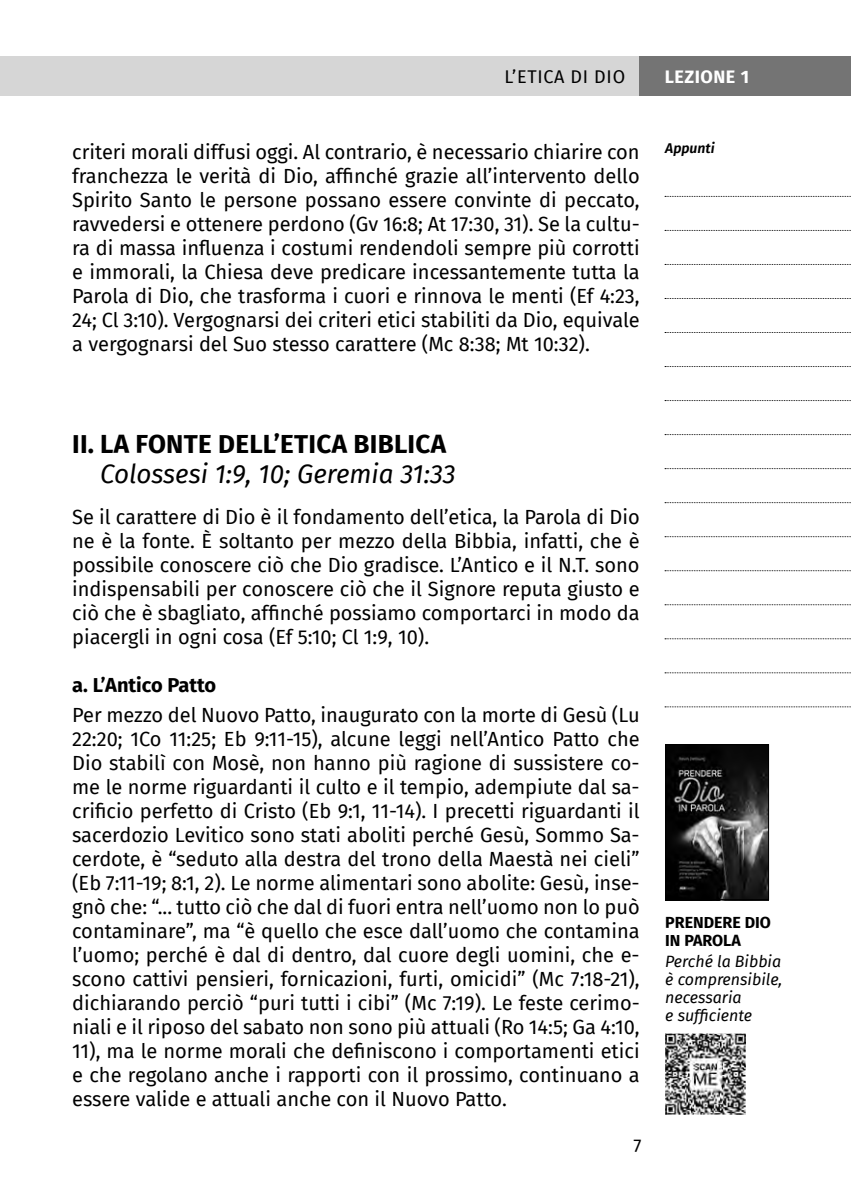
<style>
.page{position:relative;width:851px;height:1191px;background:#fff}
.page>*{position:absolute;margin:0;border:0;box-sizing:border-box;transform-origin:0 0}
.t1{font:italic 26px "Fira Sans";color:#000}
.t2{font:700 26px "Fira Sans";letter-spacing:.01em;color:#000}
.t3{font:20px/24px "Fira Sans";color:#000;text-align:justify}
.t4{font:700 20px "Fira Sans";color:#000}
.t5{font:18px "Fira Sans";color:#000}
.t6{font:700 18px "Fira Sans";letter-spacing:.03em;color:#fff}
.t7{font:italic 16px/18px "Fira Sans";color:#000}
.t8{font:700 16px/18px "Fira Sans";color:#000}
.t9{font:italic 600 14px "Fira Sans";color:#000}
</style>
<div class="page">
<svg style="left:664px;top:706px;width:187px;height:1px"></svg>
<svg style="left:664px;top:672px;width:187px;height:1px"></svg>
<svg style="left:664px;top:638px;width:187px;height:1px"></svg>
<svg style="left:664px;top:604px;width:187px;height:1px"></svg>
<svg style="left:664px;top:570px;width:187px;height:1px"></svg>
<svg style="left:664px;top:536px;width:187px;height:1px"></svg>
<svg style="left:664px;top:502px;width:187px;height:1px"></svg>
<svg style="left:664px;top:468px;width:187px;height:1px"></svg>
<svg style="left:664px;top:434px;width:187px;height:1px"></svg>
<svg style="left:664px;top:400px;width:187px;height:1px"></svg>
<svg style="left:664px;top:366px;width:187px;height:1px"></svg>
<svg style="left:664px;top:332px;width:187px;height:1px"></svg>
<svg style="left:664px;top:298px;width:187px;height:1px"></svg>
<svg style="left:664px;top:264px;width:187px;height:1px"></svg>
<svg style="left:664px;top:230px;width:187px;height:1px"></svg>
<svg style="left:664px;top:196px;width:187px;height:1px"></svg>
<div style="left:0;top:56px;width:639px;height:40px;background:#d6d6d6"></div>
<div style="left:639px;top:56px;width:211px;height:40px;background:#747474"></div>
<img style="left:667px;top:746px;width:99px;height:152px">
<div style="left:665px;top:744px;width:103px;height:156px;border:1px solid #000"></div>
<img style="left:665px;top:1033px;width:80px;height:81px">
<p class="t5" style="left:504px;top:63px;width:23px">L’etica</p>
<p class="t5" style="left:570px;top:63px;width:45px">di Dio</p>
<p class="t3" style="left:72px;top:139px;width:568px">criteri morali diffusi oggi. Al contrario, è necessario chiarire con franchezza le verità di Dio, affinché grazie all’intervento dello Spirito Santo le persone possano essere convinte di peccato, ravvedersi e ottenere perdono (Gv 16:8; At 17:30, 31). Se la cultu&shy;ra di massa influenza i costumi rendendoli sempre più corrotti e immorali, la Chiesa deve predicare incessantemente tutta la Parola di Dio, che trasforma i cuori e rinnova le menti (Ef 4:23, 24; Cl 3:10). Vergognarsi dei criteri etici stabiliti da Dio, equivale a vergognarsi del Suo stesso carattere (Mc 8:38; Mt 10:32).</p>
<p class="t6" style="left:664px;top:62px;width:86px">LEZIONE 1</p>
<p class="t9" style="left:665px;top:136px;width:51px">Appunti</p>
<h1 class="t2" style="left:72px;top:422px;width:375px">II. LA FONTE DELL’ETICA BIBLICA</h1>
<h1 class="t1" style="left:100px;top:454px;width:357px">Colossesi 1:9, 10; Geremia 31:33</h1>
<p class="t3" style="left:72px;top:504px;width:568px">Se il carattere di Dio è il fondamento dell’etica, la Parola di Dio ne è la fonte. È soltanto per mezzo della Bibbia, infatti, che è possibile conoscere ciò che Dio gradisce. L’Antico e il N.T. sono indispensabili per conoscere ciò che il Signore reputa giusto e ciò che è sbagliato, affinché possiamo comportarci in modo da piacergli in ogni cosa (Ef 5:10; Cl 1:9, 10).</p>
<p class="t4" style="left:72px;top:668px;width:145px">a. L’Antico Patto</p>
<p class="t3" style="left:72px;top:702px;width:569px">Per mezzo del Nuovo Patto, inaugurato con la morte di Gesù (Lu 22:20; 1Co 11:25; Eb 9:11-15), alcune leggi nell’Antico Patto che Dio stabilì con Mosè, non hanno più ragione di sussistere co&shy;me le norme riguardanti il culto e il tempio, adempiute dal sa&shy;crificio perfetto di Cristo (Eb 9:1, 11-14). I precetti riguardanti il sacerdozio Levitico sono stati aboliti perché Gesù, Sommo Sa&shy;cerdote, è “seduto alla destra del trono della Maestà nei cieli” (Eb 7:11-19; 8:1, 2). Le norme alimentari sono abolite: Gesù, inse&shy;gnò che: “... tutto ciò che dal di fuori entra nell’uomo non lo può contaminare”, ma “è quello che esce dall’uomo che contamina l’uomo; perché è dal di dentro, dal cuore degli uomini, che e&shy;scono cattivi pensieri, fornicazioni, furti, omicidi” (Mc 7:18-21), dichiarando perciò “puri tutti i cibi” (Mc 7:19). Le feste cerimo&shy;niali e il riposo del sabato non sono più attuali (Ro 14:5; Ga 4:10, 11), ma le norme morali che definiscono i comportamenti etici e che regolano anche i rapporti con il prossimo, continuano a essere valide e attuali anche con il Nuovo Patto.</p>
<p class="t5" style="left:633px;top:1131px;width:9px">7</p>
<p class="t8" style="left:665px;top:912px;width:107px">PRENDERE DIO<br>IN PAROLA</p>
<p class="t7" style="left:665px;top:952px;width:119px">Perché la Bibbia è comprensibile, necessaria<br>e sufficiente</p>
</div>
